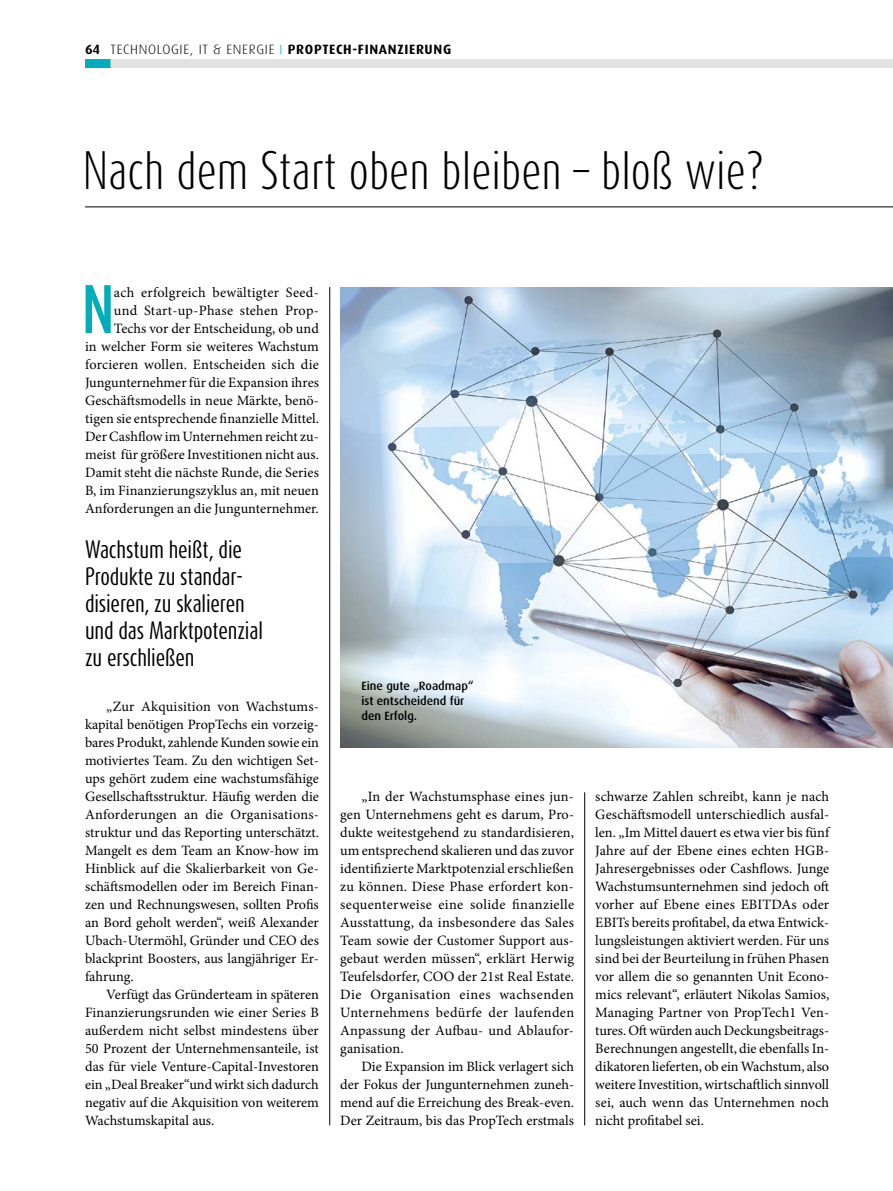
<style>
.page{position:relative;width:893px;height:1191px;background:#fff}
.page>*{position:absolute;margin:0;border:0;box-sizing:border-box;transform-origin:0 0}
.t1{font:700 57.15px "Dax Compact";color:#00adba}
.t2{font:300 45px "Dax Compact";color:#000}
.t3{font:21px/27px "Dax Compact";letter-spacing:-.01em;color:#000}
.t4{font:14.25px/18px "Minion Pro";color:#000;text-align:justify}
.t5{font:700 13.5px "Dax";letter-spacing:.05em;color:#000}
.t6{font:500 12px/15px "Dax";color:#000}
.s1{font-weight:300}
.s2{font-weight:300;color:#00adba}
</style>
<div class="page">
<div style="left:85px;top:59px;width:808px;height:9px;background:#e3e3e3"></div>
<div style="left:85px;top:59px;width:26px;height:9px;background:#00adba"></div>
<hr style="left:85px;top:207px;width:808px;height:1px;background:#000">
<hr style="left:584px;top:792px;width:1px;height:333px;background:#000">
<hr style="left:329px;top:287px;width:1px;height:838px;background:#000">
<img style="left:340px;top:287px;width:553px;height:460px">
<p class="t5" style="left:85px;top:41px;width:368px">64 <span class="s1">TECHNOLOGIE, IT &amp; ENERGIE</span> <span class="s2">I</span> PROPTECH-FINANZIERUNG</p>
<h2 class="t2" style="left:83px;top:141px;width:683px">Nach dem Start oben bleiben – bloß wie?</h2>
<h1 class="t1" style="left:82px;top:272px;width:33px">N</h1>
<p class="t4" style="left:85px;top:284px;width:235px;text-align:right">ach erfolgreich bewältigter Seed-<br>und Start-up-Phase stehen Prop-Techs vor der Entscheidung, ob und<br>in welcher Form sie weiteres Wachstum forcieren wollen. Entscheiden sich die Jungunternehmer für die Expansion ihres Geschäftsmodells in neue Märkte, benö&shy;tigen sie entsprechende finanzielle Mittel.<br>Der Cashflow im Unternehmen reicht zu&shy;meist für größere Investitionen nicht aus.<br>Damit steht die nächste Runde, die Series B, im Finanzierungszyklus an, mit neuen Anforderungen an die Jungunternehmer.</p>
<h3 class="t3" style="left:85px;top:536px;width:179px">Wachstum heißt, die<br>Produkte zu standar&shy;disieren, zu skalieren und das Marktpotenzial zu erschließen</h3>
<p class="t4" style="left:85px;top:698px;width:235px;text-indent:21px">„Zur Akquisition von Wachstums&shy;kapital benötigen PropTechs ein vorzeig&shy;bares Produkt, zahlende Kunden sowie ein motiviertes Team. Zu den wichtigen Set&shy;ups gehört zudem eine wachstumsfähige Gesellschaftsstruktur. Häufig werden die Anforderungen an die Organisations&shy;struktur und das Reporting unterschätzt.<br>Mangelt es dem Team an Know-how im Hinblick auf die Skalierbarkeit von Ge&shy;schäftsmodellen oder im Bereich Finan&shy;zen und Rechnungswesen, sollten Profis an Bord geholt werden“, weiß Alexander Ubach-Utermöhl, Gründer und CEO des blackprint Boosters, aus langjähriger Er&shy;fahrung.</p>
<p class="t4" style="left:85px;top:985px;width:235px;text-indent:21px">Verfügt das Gründerteam in späteren Finanzierungsrunden wie einer Series B außerdem nicht selbst mindestens über 50 Prozent der Unternehmensanteile, ist das für viele Venture-Capital-Investoren ein „Deal Breaker“und wirkt sich dadurch negativ auf die Akquisition von weiterem Wachstumskapital aus.</p>
<p class="t6" style="left:361px;top:678px;width:114px">Eine gute „Roadmap“ ist entscheidend für den Erfolg.</p>
<p class="t4" style="left:340px;top:787px;width:235px;text-indent:21px">„In der Wachstumsphase eines jun&shy;gen Unternehmens geht es darum, Pro&shy;dukte weitestgehend zu standardisieren, um entsprechend skalieren und das zuvor identifizierte Marktpotenzial erschließen zu können. Diese Phase erfordert kon&shy;sequenterweise eine solide finanzielle Ausstattung, da insbesondere das Sales Team sowie der Customer Support aus&shy;gebaut werden müssen“, erklärt Herwig Teufelsdorfer, COO der 21st Real Estate.<br>Die Organisation eines wachsenden Unternehmens bedürfe der laufenden Anpassung der Aufbau- und Ablaufor&shy;ganisation.</p>
<p class="t4" style="left:340px;top:1057px;width:235px;text-indent:21px">Die Expansion im Blick verlagert sich der Fokus der Jungunternehmen zuneh&shy;mend auf die Erreichung des Break-even.<br>Der Zeitraum, bis das PropTech erstmals</p>
<p class="t4" style="left:595px;top:788px;width:235px">schwarze Zahlen schreibt, kann je nach Geschäftsmodell unterschiedlich ausfal&shy;len. „Im Mittel dauert es etwa vier bis fünf Jahre auf der Ebene eines echten HGB-Jahresergebnisses oder Cashflows. Junge Wachstumsunternehmen sind jedoch oft vorher auf Ebene eines EBITDAs oder EBITs bereits profitabel, da etwa Entwick&shy;lungsleistungen aktiviert werden. Für uns sind bei der Beurteilung in frühen Phasen vor allem die so genannten Unit Econo&shy;mics relevant“, erläutert Nikolas Samios, Managing Partner von PropTech1 Ven&shy;tures. Oft würden auch Deckungsbeitrags-Berechnungen angestellt, die ebenfalls In&shy;dikatoren lieferten, ob ein Wachstum, also weitere Investition, wirtschaftlich sinnvoll sei, auch wenn das Unternehmen noch nicht profitabel sei.</p>
</div>
